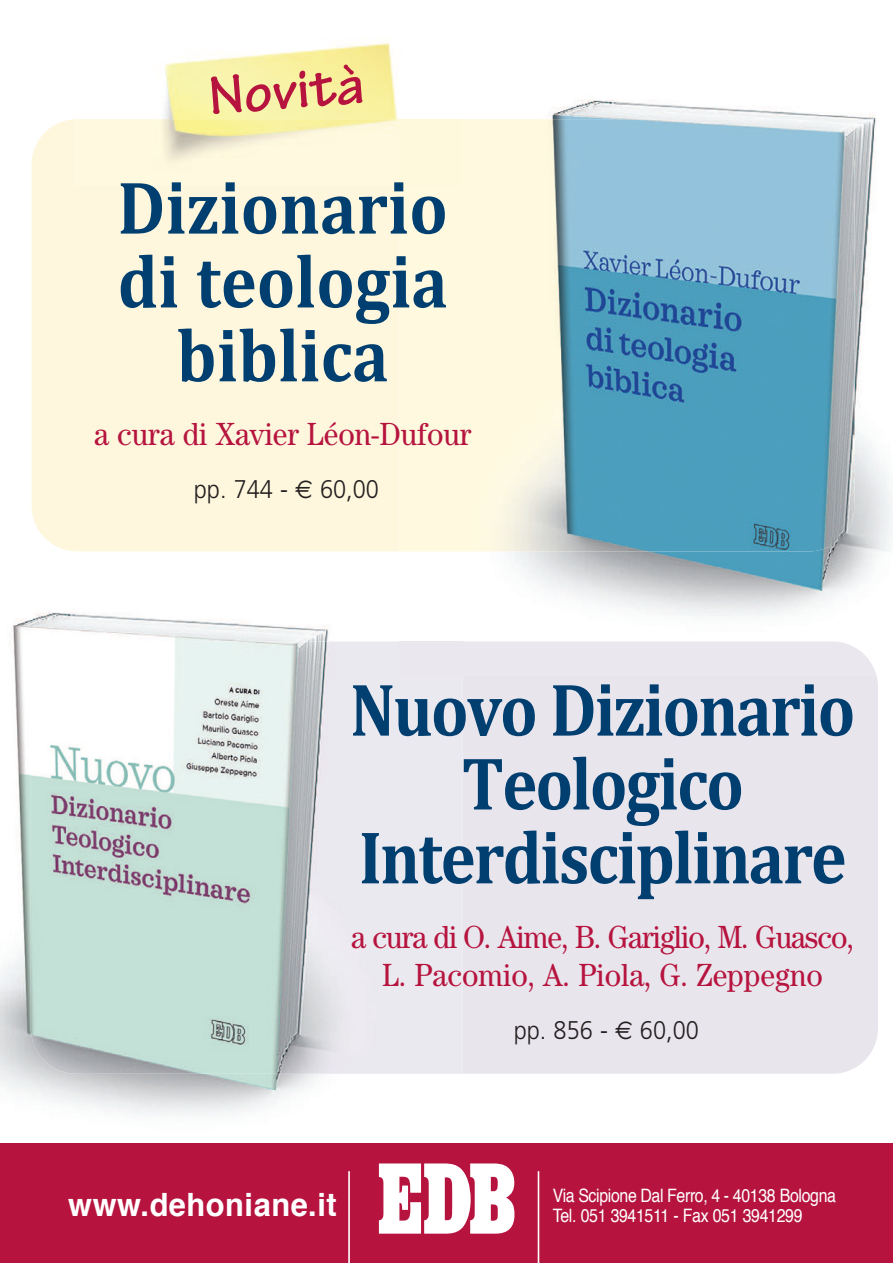
<style>
.page{position:relative;width:893px;height:1263px;background:#fff}
.page>*{position:absolute;margin:0;border:0;box-sizing:border-box;transform-origin:0 0}
.t1{font:700 condensed 105.15px "Egyptian EF";color:#fff;scale:.9 1}
.t2{font:700 75.45px/73.8px "Cambria";letter-spacing:-.03em;color:#013f70;text-align:center;scale:.88 1}
.t3{font:700 75.45px/73.8px "Cambria";color:#013f70;text-align:center;scale:.9 1}
.t4{font:700 57.75px "Tekton Pro";color:#b6143e}
.t5{font:32.1px/38.5px "Century";letter-spacing:-.03em;color:#b6143e;text-align:center;scale:.92 1}
.t6{font:32.1px "Century";color:#b6143e;scale:.92 1}
.t7{font:700 32.1px "Helvetica";letter-spacing:.015em;color:#fff;scale:.96 1}
.t8{font:300 25.65px "Frutiger";color:#231f20;scale:.92 1}
.t9{font:18.45px "Helvetica";letter-spacing:-.02em;color:#fff;scale:.86 1}
.s1{font-family:"Euro Sans";font-weight:400}
.s2{font-size:77.1px}
</style>
<div class="page">
<div style="left:32px;top:119px;width:367px;height:432px;background:#fef7dd"></div>
<img style="left:399px;top:99px;width:494px;height:517px">
<img style="left:399px;top:119px;width:455px;height:432px">
<div style="left:462px;top:675px;width:416px;height:399px;background:#e9e5ed"></div>
<img style="left:0;top:612px;width:330px;height:503px">
<img style="left:399px;top:584px;width:63px;height:32px">
<img style="left:31px;top:641px;width:431px;height:433px">
<div style="left:0;top:1143px;width:893px;height:120px;background:#b6143e"></div>
<hr style="left:348px;top:1171px;width:2px;height:92px;background:#fff">
<hr style="left:538px;top:1171px;width:1px;height:92px;background:#fff">
<img style="left:164px;top:42px;width:234px;height:77px">
<img style="left:75px;top:119px;width:324px;height:66px">
<img style="left:399px;top:99px;width:62px;height:86px">
<p class="t4" style="left:206px;top:62px;width:158px;rotate:-4deg">Novità</p>
<p class="t3" style="left:118px;top:169px;width:368px">Dizionario di teologia biblica</p>
<p class="t6" style="left:94px;top:416px;width:411px">a cura di Xavier Léon-Dufour</p>
<p class="t8" style="left:194px;top:475px;width:203px">pp. 744 - <span class="s1">€</span> 60,00</p>
<p class="t2" style="left:350px;top:671px;width:576px">Nuovo Dizionario<br>Teologico<br>Interdisciplinar<span class="s2">e</span></p>
<p class="t5" style="left:351px;top:917px;width:548px">a cura di O. Aime, B. Gariglio, M. Guasco,<br>L. Pacomio, A. Piola, G. Zeppegno</p>
<p class="t8" style="left:514px;top:1016px;width:203px">pp. 856 - <span class="s1">€</span> 60,00</p>
<p class="t7" style="left:68px;top:1178px;width:281px">www.dehoniane.it</p>
<p class="t1" style="left:376px;top:1143px;width:157px">EDB</p>
<p class="t9" style="left:553px;top:1181px;width:331px">Via Scipione Dal Ferro, 4 - 40138 Bologna</p>
<p class="t9" style="left:553px;top:1201px;width:292px">Tel. 051 3941511 - Fax 051 3941299</p>
</div>
